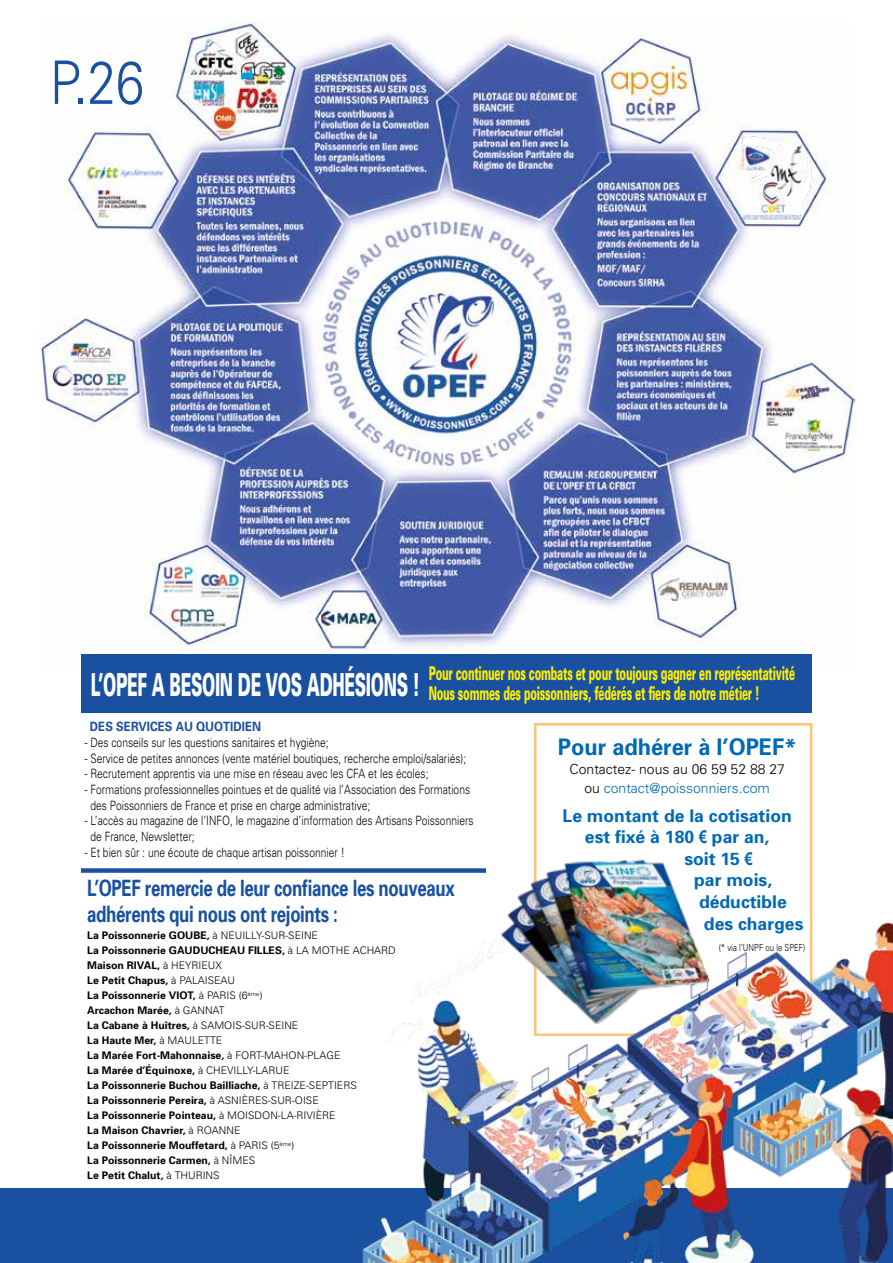
<style>
.page{position:relative;width:893px;height:1263px;background:#fff}
.page>*{position:absolute;margin:0;border:0;box-sizing:border-box;transform-origin:0 0}
.t1{font:300 60px "Univers";color:#1951a0;scale:.85 1}
.t2{font:900 31.65px "Univers";letter-spacing:-.02em;color:#fff;scale:.5 1}
.t3{font:700 22.95px "Univers";color:#0069b4;scale:.95 1}
.t4{font:700 22.5px/25.5px "Univers";letter-spacing:-.02em;color:#1951a0;scale:.75 1}
.t5{font:900 18.9px/19.5px "Univers";letter-spacing:-.02em;color:#ffed00;scale:.52 1}
.t6{font:700 17.55px "Univers";color:#0069b4}
.t7{font:300 13.95px/18.9px "Univers";color:#000;text-align:center}
.t8{font:300 12.9px/15.6px "Univers";color:#000;scale:.8 1}
.t9{font:700 12.9px "Univers";color:#1951a0;scale:.9 1}
.t10{font:700 10.5px/15px "Univers";color:#000}
.t11{font:300 9.75px "Univers";color:#000;scale:.8 1}
.s1{font-weight:300}
.s2{color:#0069b4}
.s3{font-family:"Arial Narrow"}
</style>
<div class="page">
<img style="left:40px;top:22px;width:815px;height:646px">
<svg style="left:533px;top:723px;width:280px;height:198px"></svg>
<div style="left:0;top:1188px;width:893px;height:75px;background:#1951a0"></div>
<img style="left:362px;top:921px;width:531px;height:342px">
<div style="left:81px;top:868px;width:405px;height:5px;background:#1951a0"></div>
<div style="left:82px;top:655px;width:730px;height:58px;background:#1951a0"></div>
<img style="left:476px;top:851px;width:261px;height:181px">
<h1 class="t1" style="left:50px;top:46px;width:113px">P.26</h1>
<h2 class="t2" style="left:91px;top:665px;width:660px">L’OPEF A BESOIN DE VOS ADHÉSIONS !</h2>
<h3 class="t5" style="left:429px;top:663px;width:706px">Pour continuer nos combats et pour toujours gagner en représentativité<br>Nous sommes des poissonniers, fédérés et fiers de notre métier !</h3>
<p class="t9" style="left:90px;top:718px;width:192px">DES SERVICES AU QUOTIDIEN</p>
<p class="t8" style="left:85px;top:734px;width:307px">- Des conseils sur les questions sanitaires et hygiène;</p>
<p class="t8" style="left:85px;top:750px;width:478px">- Service de petites annonces (vente matériel boutiques, recherche emploi/salariés);</p>
<p class="t8" style="left:85px;top:766px;width:431px">- Recrutement apprentis via une mise en réseau avec les CFA et les écoles;</p>
<p class="t8" style="left:90px;top:781px;width:476px;text-indent:-6px">- Formations professionnelles pointues et de qualité via l’Association des Formations des Poissonniers de France et prise en charge administrative;</p>
<p class="t8" style="left:90px;top:813px;width:480px;text-indent:-6px">- L’accès au magazine de l’INFO, le magazine d’information des Artisans Poissonniers de France, Newsletter;</p>
<p class="t8" style="left:85px;top:844px;width:327px">- Et bien sûr : une écoute de chaque artisan poissonnier !</p>
<h3 class="t4" style="left:87px;top:874px;width:492px">L’OPEF remercie de leur confiance les nouveaux adhérents qui nous ont rejoints :</h3>
<p class="t10" style="left:87px;top:928px;width:310px">La Poissonnerie GOUBE, <span class="s1">à NEUILLY-SUR-SEINE<br></span>La Poissonnerie GAUDUCHEAU FILLES, <span class="s1">à LA MOTHE ACHARD </span>Maison RIVAL, <span class="s1">à HEYRIEUX<br></span>Le Petit Chapus, <span class="s1">à PALAISEAU<br></span>La Poissonnerie VIOT, <span class="s1">à PARIS (6</span><sup>ème</sup><span class="s1">)<br></span>Arcachon Marée, <span class="s1">à GANNAT<br></span>La Cabane à Huîtres, <span class="s1">à SAMOIS-SUR-SEINE<br></span>La Haute Mer, <span class="s1">à MAULETTE<br></span>La Marée Fort-Mahonnaise, <span class="s1">à FORT-MAHON-PLAGE<br></span>La Marée d’Équinoxe, <span class="s1">à CHEVILLY-LARUE<br></span>La Poissonnerie Buchou Bailliache, <span class="s1">à TREIZE-SEPTIERS<br></span>La Poissonnerie Pereira, <span class="s1">à ASNIÈRES-SUR-OISE<br></span>La Poissonnerie Pointeau, <span class="s1">à MOISDON-LA-RIVIÈRE<br></span>La Maison Chavrier, <span class="s1">à ROANNE<br></span>La Poissonnerie Mouffetard, <span class="s1">à PARIS (5</span><sup>ème</sup><span class="s1">)<br></span>La Poissonnerie Carmen, <span class="s1">à NÎMES<br></span>Le Petit Chalut, <span class="s1">à THURINS</span></p>
<h3 class="t3" style="left:558px;top:732px;width:253px">Pour adhérer à l’OPEF*</h3>
<h3 class="t7" style="left:569px;top:759px;width:217px">Contactez- nous au 06 59 52 88 27 ou <span class="s2">contact@poissonniers.com</span></h3>
<h3 class="t6" style="left:563px;top:804px;width:231px">Le montant de la cotisation</h3>
<h3 class="t6" style="left:585px;top:826px;width:186px">est fixé à 180 <span class="s3">€</span> par an,</h3>
<h3 class="t6" style="left:684px;top:847px;width:70px">soit 15 <span class="s3">€</span></h3>
<h3 class="t6" style="left:694px;top:869px;width:80px">par mois,</h3>
<h3 class="t6" style="left:699px;top:890px;width:89px">déductible</h3>
<h3 class="t6" style="left:704px;top:912px;width:101px">des charges</h3>
<p class="t11" style="left:719px;top:941px;width:110px">(* via l’UNPF ou le SPEF)</p>
</div>
